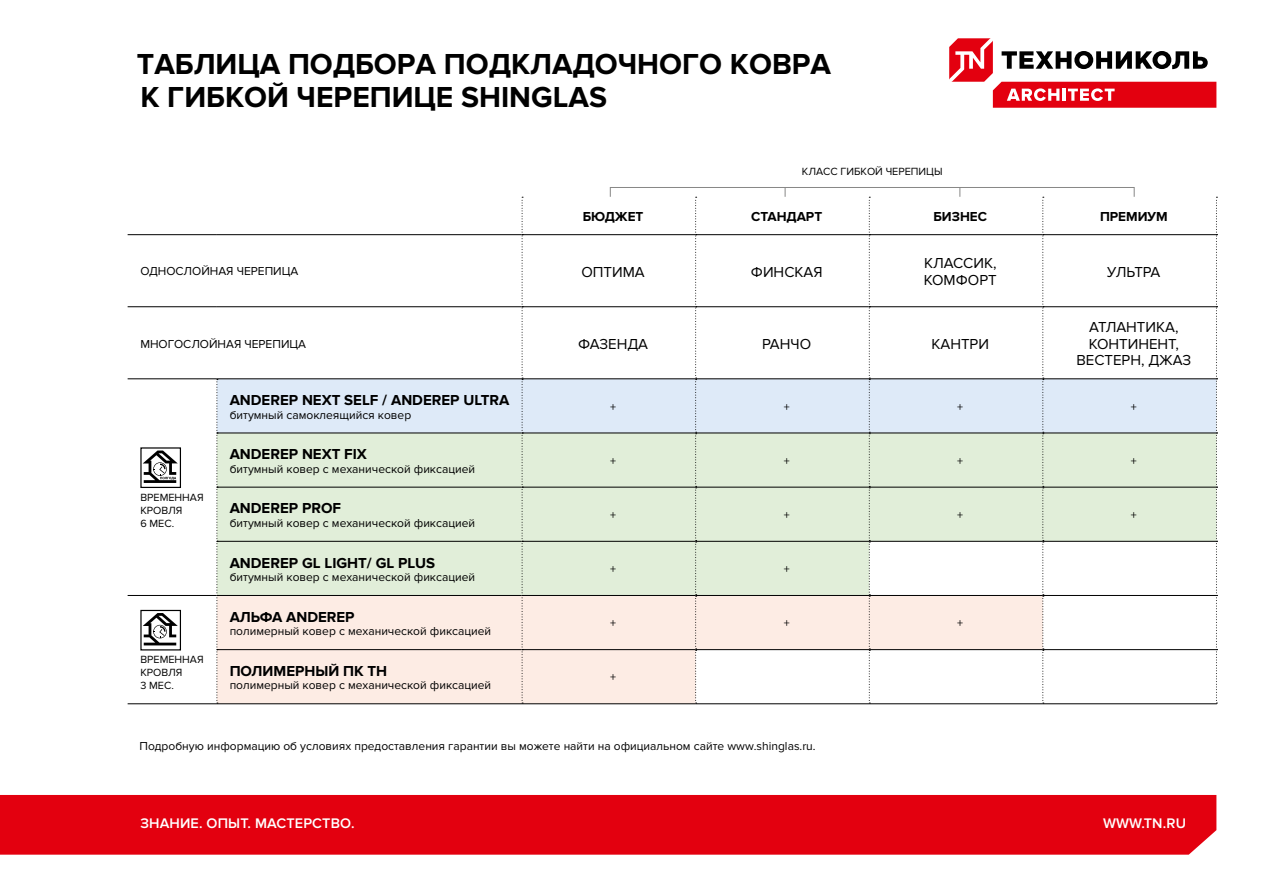
<style>
.page{position:relative;width:1276px;height:893px;background:#fff}
.page>*{position:absolute;margin:0;border:0;box-sizing:border-box;transform-origin:0 0}
.t1{font:700 30px/33px "Proxima Nova";color:#000}
.t2{font:700 15px "Proxima Nova";color:#000}
.t3{font:15px/16.5px "Proxima Nova";color:#000}
.t4{font:600 14.4px "Proxima Nova";letter-spacing:.01em;color:#fff}
.t5{font:700 13.5px "Proxima Nova";color:#000}
.t6{font:12px "Proxima Nova";color:#000}
.t7{font:10.8px/12.9px "Proxima Nova";color:#000}
</style>
<div class="page">
<div style="left:218px;top:379px;width:998px;height:54px;background:#deeaf8"></div>
<svg style="left:218px;top:434px;width:998px;height:161px;background:#e3eedc"></svg>
<svg style="left:218px;top:596px;width:824px;height:107px;fill:#fdece4"></svg>
<hr style="left:128px;top:234px;width:89px;height:1px;background:#000">
<hr style="left:217px;top:234px;width:305px;height:1px;background:#000">
<hr style="left:522px;top:234px;width:173px;height:1px;background:#000">
<hr style="left:696px;top:234px;width:173px;height:1px;background:#000">
<hr style="left:869px;top:234px;width:173px;height:1px;background:#000">
<hr style="left:1043px;top:234px;width:173px;height:1px;background:#000">
<hr style="left:128px;top:306px;width:89px;height:1px;background:#000">
<hr style="left:217px;top:306px;width:305px;height:1px;background:#000">
<hr style="left:522px;top:306px;width:173px;height:1px;background:#000">
<hr style="left:696px;top:306px;width:173px;height:1px;background:#000">
<hr style="left:869px;top:306px;width:173px;height:1px;background:#000">
<hr style="left:1043px;top:306px;width:173px;height:1px;background:#000">
<hr style="left:128px;top:595px;width:88px;height:1px;background:#000">
<svg style="left:695px;top:197px;width:1px;height:506px"></svg>
<svg style="left:869px;top:197px;width:1px;height:506px"></svg>
<svg style="left:1042px;top:197px;width:2px;height:506px"></svg>
<hr style="left:217px;top:433px;width:305px;height:1px;background:#000">
<hr style="left:522px;top:433px;width:173px;height:1px;background:#000">
<hr style="left:695px;top:433px;width:174px;height:1px;background:#000">
<hr style="left:869px;top:433px;width:174px;height:1px;background:#000">
<hr style="left:1043px;top:433px;width:173px;height:1px;background:#000">
<hr style="left:217px;top:487px;width:305px;height:1px;background:#000">
<hr style="left:522px;top:487px;width:173px;height:1px;background:#000">
<hr style="left:695px;top:487px;width:174px;height:1px;background:#000">
<hr style="left:869px;top:487px;width:174px;height:1px;background:#000">
<hr style="left:1043px;top:487px;width:173px;height:1px;background:#000">
<hr style="left:217px;top:541px;width:305px;height:1px;background:#000">
<hr style="left:522px;top:541px;width:173px;height:1px;background:#000">
<hr style="left:695px;top:541px;width:174px;height:1px;background:#000">
<hr style="left:869px;top:541px;width:174px;height:1px;background:#000">
<hr style="left:1043px;top:541px;width:173px;height:1px;background:#000">
<hr style="left:217px;top:595px;width:305px;height:1px;background:#000">
<hr style="left:522px;top:595px;width:173px;height:1px;background:#000">
<hr style="left:695px;top:595px;width:174px;height:1px;background:#000">
<hr style="left:869px;top:595px;width:174px;height:1px;background:#000">
<hr style="left:1043px;top:595px;width:173px;height:1px;background:#000">
<hr style="left:217px;top:649px;width:305px;height:1px;background:#000">
<hr style="left:522px;top:649px;width:173px;height:1px;background:#000">
<hr style="left:695px;top:649px;width:174px;height:1px;background:#000">
<hr style="left:869px;top:649px;width:174px;height:1px;background:#000">
<hr style="left:1043px;top:649px;width:173px;height:1px;background:#000">
<hr style="left:522px;top:378px;width:173px;height:1px;background:#000">
<hr style="left:695px;top:378px;width:174px;height:1px;background:#000">
<hr style="left:869px;top:378px;width:174px;height:1px;background:#000">
<hr style="left:1043px;top:378px;width:173px;height:1px;background:#000">
<hr style="left:217px;top:703px;width:305px;height:1px;background:#000">
<hr style="left:522px;top:703px;width:173px;height:1px;background:#000">
<hr style="left:695px;top:703px;width:174px;height:1px;background:#000">
<hr style="left:869px;top:703px;width:174px;height:1px;background:#000">
<hr style="left:1043px;top:703px;width:173px;height:1px;background:#000">
<svg style="left:216px;top:379px;width:2px;height:325px"></svg>
<svg style="left:522px;top:197px;width:1px;height:507px"></svg>
<svg style="left:1216px;top:197px;width:1px;height:507px"></svg>
<hr style="left:128px;top:378px;width:89px;height:1px;background:#000">
<hr style="left:217px;top:378px;width:305px;height:1px;background:#000">
<hr style="left:128px;top:703px;width:89px;height:1px;background:#000">
<div style="left:140px;top:447px;width:41px;height:41px;border:1px solid #000"></div>
<svg style="left:143px;top:450px;width:35px;height:33px"></svg>
<div style="left:140px;top:610px;width:41px;height:40px;border:1px solid #000"></div>
<svg style="left:143px;top:613px;width:35px;height:32px"></svg>
<div style="left:610px;top:187px;width:524px;height:10px;border:1px solid #878786"></div>
<svg style="left:949px;top:38px;width:267px;height:70px"></svg>
<div style="left:0;top:795px;width:1216px;height:60px;background:#e3000f"></div>
<h1 class="t1" style="left:137px;top:48px;width:695px">ТАБЛИЦА ПОДБОРА ПОДКЛАДОЧНОГО КОВРА<br>К ГИБКОЙ ЧЕРЕПИЦЕ SHINGLAS</h1>
<p class="t7" style="left:802px;top:166px;width:142px">КЛАСС ГИБКОЙ ЧЕРЕПИЦЫ</p>
<p class="t5" style="left:583px;top:209px;width:62px">БЮДЖЕТ</p>
<p class="t5" style="left:751px;top:209px;width:72px">СТАНДАРТ</p>
<p class="t5" style="left:933px;top:209px;width:55px">БИЗНЕС</p>
<p class="t5" style="left:1100px;top:209px;width:69px">ПРЕМИУМ</p>
<p class="t6" style="left:140px;top:265px;width:159px">ОДНОСЛОЙНАЯ ЧЕРЕПИЦА</p>
<p class="t3" style="left:581px;top:264px;width:65px">ОПТИМА</p>
<p class="t3" style="left:751px;top:264px;width:73px">ФИНСКАЯ</p>
<p class="t3" style="left:924px;top:255px;width:74px">КЛАССИК,<br>КОМФОРТ</p>
<p class="t3" style="left:1107px;top:264px;width:55px">УЛЬТРА</p>
<p class="t6" style="left:140px;top:337px;width:167px">МНОГОСЛОЙНАЯ ЧЕРЕПИЦА</p>
<p class="t3" style="left:578px;top:336px;width:71px">ФАЗЕНДА</p>
<p class="t3" style="left:762px;top:336px;width:50px">РАНЧО</p>
<p class="t3" style="left:931px;top:336px;width:59px">КАНТРИ</p>
<p class="t3" style="left:1076px;top:319px;width:116px;text-align:center">АТЛАНТИКА,<br>КОНТИНЕНТ,<br>ВЕСТЕРН, ДЖАЗ</p>
<p class="t7" style="left:140px;top:491px;width:65px">ВРЕМЕННАЯ<br>КРОВЛЯ<br>6 МЕС.</p>
<p class="t7" style="left:140px;top:654px;width:65px">ВРЕМЕННАЯ<br>КРОВЛЯ<br>3 МЕС.</p>
<p class="t2" style="left:230px;top:391px;width:281px">ANDEREP NEXT SELF / ANDEREP ULTRA</p>
<p class="t6" style="left:230px;top:408px;width:183px">битумный самоклеящийся ковер</p>
<p class="t2" style="left:230px;top:446px;width:139px">ANDEREP NEXT FIX</p>
<p class="t6" style="left:230px;top:462px;width:247px">битумный ковер с механической фиксацией</p>
<p class="t2" style="left:230px;top:500px;width:113px">ANDEREP PROF</p>
<p class="t6" style="left:230px;top:516px;width:247px">битумный ковер с механической фиксацией</p>
<p class="t2" style="left:230px;top:554px;width:207px">ANDEREP GL LIGHT/ GL PLUS</p>
<p class="t6" style="left:230px;top:570px;width:247px">битумный ковер с механической фиксацией</p>
<p class="t2" style="left:230px;top:608px;width:126px">АЛЬФА ANDEREP</p>
<p class="t6" style="left:230px;top:624px;width:263px">полимерный ковер с механической фиксацией</p>
<p class="t2" style="left:230px;top:662px;width:159px">ПОЛИМЕРНЫЙ ПК ТН</p>
<p class="t6" style="left:230px;top:678px;width:263px">полимерный ковер с механической фиксацией</p>
<p class="t6" style="left:610px;top:400px;width:7px">+</p>
<p class="t6" style="left:783px;top:400px;width:7px">+</p>
<p class="t6" style="left:957px;top:400px;width:7px">+</p>
<p class="t6" style="left:1131px;top:400px;width:7px">+</p>
<p class="t6" style="left:610px;top:454px;width:7px">+</p>
<p class="t6" style="left:783px;top:454px;width:7px">+</p>
<p class="t6" style="left:957px;top:454px;width:7px">+</p>
<p class="t6" style="left:1131px;top:454px;width:7px">+</p>
<p class="t6" style="left:610px;top:508px;width:7px">+</p>
<p class="t6" style="left:783px;top:508px;width:7px">+</p>
<p class="t6" style="left:957px;top:508px;width:7px">+</p>
<p class="t6" style="left:1131px;top:508px;width:7px">+</p>
<p class="t6" style="left:610px;top:562px;width:7px">+</p>
<p class="t6" style="left:783px;top:562px;width:7px">+</p>
<p class="t6" style="left:610px;top:616px;width:7px">+</p>
<p class="t6" style="left:783px;top:616px;width:7px">+</p>
<p class="t6" style="left:957px;top:616px;width:7px">+</p>
<p class="t6" style="left:610px;top:671px;width:7px">+</p>
<p class="t6" style="left:139px;top:739px;width:677px">Подробную информацию об условиях предоставления гарантии вы можете найти на официальном сайте www.shinglas.ru.</p>
<p class="t4" style="left:140px;top:815px;width:216px">ЗНАНИЕ. ОПЫТ. МАСТЕРСТВО.</p>
<p class="t4" style="left:1103px;top:815px;width:84px">WWW.TN.RU</p>
</div>
